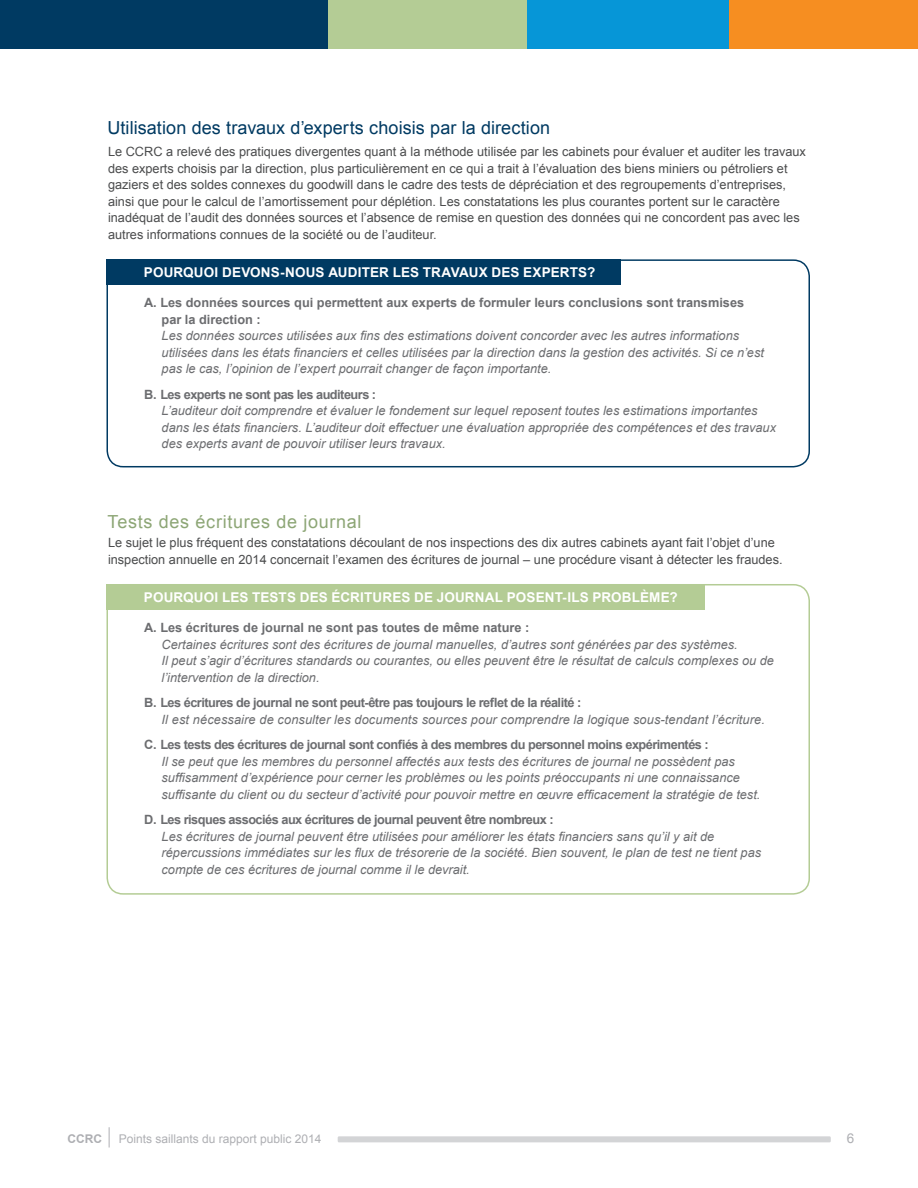
<style>
.page{position:relative;width:918px;height:1188px;background:#fff}
.page>*{position:absolute;margin:0;border:0;box-sizing:border-box;transform-origin:0 0}
.t1{font:18px "Arial";letter-spacing:.005em;color:#003a62}
.t2{font:18px "Arial";letter-spacing:.035em;color:#8da676}
.t3{font:700 13.5px "Arial";letter-spacing:.01em;color:#fff}
.t4{font:13.5px "Arial";color:#aeafb3}
.t5{font:italic 12.75px/16.5px "Arial";color:#6c6d70}
.t6{font:12.75px/16.5px "Arial";color:#4b4c4d}
.t7{font:700 12.75px "Arial";letter-spacing:-.04em;color:#6c6d70}
.t8{font:700 12.75px/16.5px "Arial";color:#6c6d70}
.t9{font:12px "Arial";color:#aeafb3}
.t10{font:700 12px "Arial";color:#aeafb3}
</style>
<div class="page">
<div style="left:107px;top:259px;width:703px;height:208px;border:2px solid #003a62;border-radius:16px"></div>
<div style="left:107px;top:259px;width:514px;height:26px;background:#003a62"></div>
<div style="left:107px;top:584px;width:598px;height:25px;background:#b4cc95"></div>
<div style="left:338px;top:1136px;width:493px;height:6px;background:#d3d4d6"></div>
<svg style="left:109px;top:1127px;width:1px;height:21px"></svg>
<div style="left:0;top:0;width:327px;height:49px;background:#003a62"></div>
<div style="left:526px;top:0;width:203px;height:49px;background:#0696d7"></div>
<div style="left:328px;top:0;width:198px;height:49px;background:#b4cc95"></div>
<div style="left:729px;top:0;width:189px;height:49px;background:#f68e21"></div>
<h1 class="t1" style="left:107px;top:116px;width:444px">Utilisation des travaux d’experts choisis par la direction</h1>
<p class="t6" style="left:108px;top:143px;width:700px">Le CCRC a relevé des pratiques divergentes quant à la méthode utilisée par les cabinets pour évaluer et auditer les travaux des experts choisis par la direction, plus particulièrement en ce qui a trait à l’évaluation des biens miniers ou pétroliers et gaziers et des soldes connexes du goodwill dans le cadre des tests de dépréciation et des regroupements d’entreprises, ainsi que pour le calcul de l’amortissement pour déplétion. Les constatations les plus courantes portent sur le caractère inadéquat de l’audit des données sources et l’absence de remise en question des données qui ne concordent pas avec les autres informations connues de la société ou de l’auditeur.</p>
<p class="t3" style="left:144px;top:264px;width:453px">POURQUOI DEVONS-NOUS AUDITER LES TRAVAUX DES EXPERTS?</p>
<p class="t8" style="left:162px;top:295px;width:584px;text-indent:-18px">A. Les données sources qui permettent aux experts de formuler leurs conclusions sont transmises par la direction :</p>
<p class="t5" style="left:162px;top:328px;width:604px">Les données sources utilisées aux fins des estimations doivent concorder avec les autres informations utilisées dans les états financiers et celles utilisées par la direction dans la gestion des activités. Si ce n’est pas le cas, l’opinion de l’expert pourrait changer de façon importante.</p>
<p class="t7" style="left:144px;top:386px;width:234px">B. Les experts ne sont pas les auditeurs :</p>
<p class="t5" style="left:162px;top:403px;width:616px">L’auditeur doit comprendre et évaluer le fondement sur lequel reposent toutes les estimations importantes dans les états financiers. L’auditeur doit effectuer une évaluation appropriée des compétences et des travaux des experts avant de pouvoir utiliser leurs travaux.</p>
<h1 class="t2" style="left:107px;top:510px;width:256px">Tests des écritures de journal</h1>
<p class="t6" style="left:108px;top:534px;width:676px">Le sujet le plus fréquent des constatations découlant de nos inspections des dix autres cabinets ayant fait l’objet d’une inspection annuelle en 2014 concernait l’examen des écritures de journal – une procédure visant à détecter les fraudes.</p>
<p class="t3" style="left:144px;top:588px;width:535px">POURQUOI LES TESTS DES ÉCRITURES DE JOURNAL POSENT-ILS PROBLÈME?</p>
<p class="t8" style="left:144px;top:620px;width:387px">A. Les écritures de journal ne sont pas toutes de même nature :</p>
<p class="t5" style="left:162px;top:636px;width:614px">Certaines écritures sont des écritures de journal manuelles, d’autres sont générées par des systèmes.<br>Il peut s’agir d’écritures standards ou courantes, ou elles peuvent être le résultat de calculs complexes ou de l’intervention de la direction.</p>
<p class="t7" style="left:144px;top:694px;width:439px">B. Les écritures de journal ne sont peut-être pas toujours le reflet de la réalité :</p>
<p class="t5" style="left:162px;top:711px;width:605px">Il est nécessaire de consulter les documents sources pour comprendre la logique sous-tendant l’écriture.</p>
<p class="t7" style="left:144px;top:736px;width:566px">C. Les tests des écritures de journal sont confiés à des membres du personnel moins expérimentés :</p>
<p class="t5" style="left:162px;top:753px;width:600px">Il se peut que les membres du personnel affectés aux tests des écritures de journal ne possèdent pas suffisamment d’expérience pour cerner les problèmes ou les points préoccupants ni une connaissance suffisante du client ou du secteur d’activité pour pouvoir mettre en œuvre efficacement la stratégie de test.</p>
<p class="t7" style="left:144px;top:811px;width:411px">D. Les risques associés aux écritures de journal peuvent être nombreux :</p>
<p class="t5" style="left:162px;top:828px;width:601px">Les écritures de journal peuvent être utilisées pour améliorer les états financiers sans qu’il y ait de répercussions immédiates sur les flux de trésorerie de la société. Bien souvent, le plan de test ne tient pas compte de ces écritures de journal comme il le devrait.</p>
<p class="t10" style="left:68px;top:1130px;width:36px">CCRC</p>
<p class="t9" style="left:119px;top:1130px;width:204px">Points saillants du rapport public 2014</p>
<p class="t4" style="left:847px;top:1129px;width:9px">6</p>
</div>
